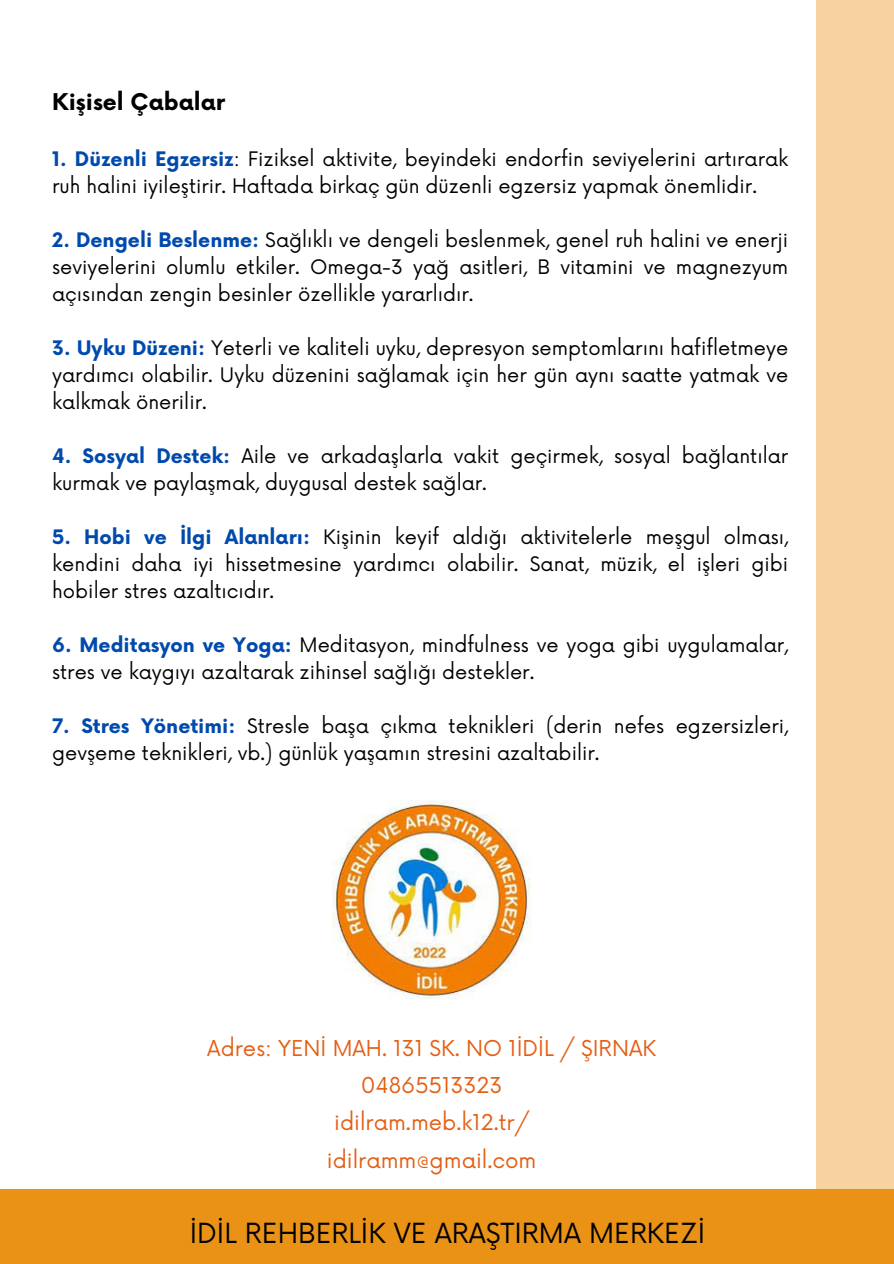
<style>
.page{position:relative;width:894px;height:1264px;background:#fff}
.page>*{position:absolute;margin:0;border:0;box-sizing:border-box;transform-origin:0 0}
.t1{font:27px "Now";color:#000}
.t2{font:700 22.5px "Now";color:#000}
.t3{font:21.3px/37.2px "Now";color:#e45f14;text-align:center}
.t4{font:19.5px/27px "Now";color:#000}
.s1{font-weight:700;color:#004aad}
</style>
<div class="page">
<div style="left:0;top:1189px;width:893px;height:74px;background:#ea9215"></div>
<div style="left:816px;top:0;width:77px;height:1263px;background:#f6d3a1"></div>
<img style="left:332px;top:800px;width:199px;height:199px">
<h2 class="t2" style="left:52px;top:89px;width:174px">Kişisel Çabalar</h2>
<p class="t4" style="left:52px;top:146px;width:737px"><span class="s1">1. Düzenli Egzersiz</span>: Fizi ksel aktivite, beyi ndeki endorfi n seviyeleri ni artırarak ruh hali ni iyi leşti ri r. Haftada bi rkaç gün düzenli egzersiz yapmak önemlidi r.</p>
<p class="t4" style="left:52px;top:227px;width:737px"><span class="s1">2. Dengeli Beslenme:</span> Sağlıklı ve dengeli beslenmek, genel ruh hali ni ve enerji seviyeleri ni olumlu etki ler. Omega-3 yağ asitleri, B vitami ni ve magnezyum açısından zengi n besi nler özelli kle yararlıdır.</p>
<p class="t4" style="left:52px;top:335px;width:737px;text-align:justify"><span class="s1">3. Uyku Düzeni:</span> Yeterli ve kaliteli uyku, depresyon semptomlarını hafifletmeye yardımcı olabi li r. Uyku düzeni ni sağlamak içi n her gün aynı saatte yatmak ve kalkmak öneri li r.</p>
<p class="t4" style="left:52px;top:443px;width:737px"><span class="s1">4. Sosyal Destek:</span> Ai le ve arkadaşlarla vakit geçi rmek, sosyal bağlantılar kurmak ve paylaşmak, duygusal destek sağlar.</p>
<p class="t4" style="left:52px;top:524px;width:737px"><span class="s1">5. Hobi ve İlgi Alanları:</span> Kişi ni n keyif aldığı aktivitelerle meşgul olması, kendi ni daha iyi hissetmesi ne yardımcı olabi li r. Sanat, müzi k, el işleri gi bi hobi ler stres azaltıcıdır.</p>
<p class="t4" style="left:52px;top:632px;width:737px"><span class="s1">6. Meditasyon ve Yoga:</span> Meditasyon, mi ndfulness ve yoga gi bi uygulamalar, stres ve kaygıyı azaltarak zi hi nsel sağlığı destekler.</p>
<p class="t4" style="left:52px;top:713px;width:737px"><span class="s1">7. Stres Yönetimi:</span> Stresle başa çıkma tekni kleri (deri n nefes egzersizleri, gevşeme tekni kleri, vb.) günlük yaşamın stresi ni azaltabi li r.</p>
<h1 class="t3" style="left:207px;top:1030px;width:450px">Adres: YENİ MAH. 131 SK. NO 1İDİL / ŞIRNAK<br>04865513323<br>idi lram.meb.k12.tr/<br>idilramm@gmail.com</h1>
<p class="t1" style="left:190px;top:1217px;width:517px">İDİL REHBERLİK VE ARAŞTIRMA MERKEZİ</p>
</div>
